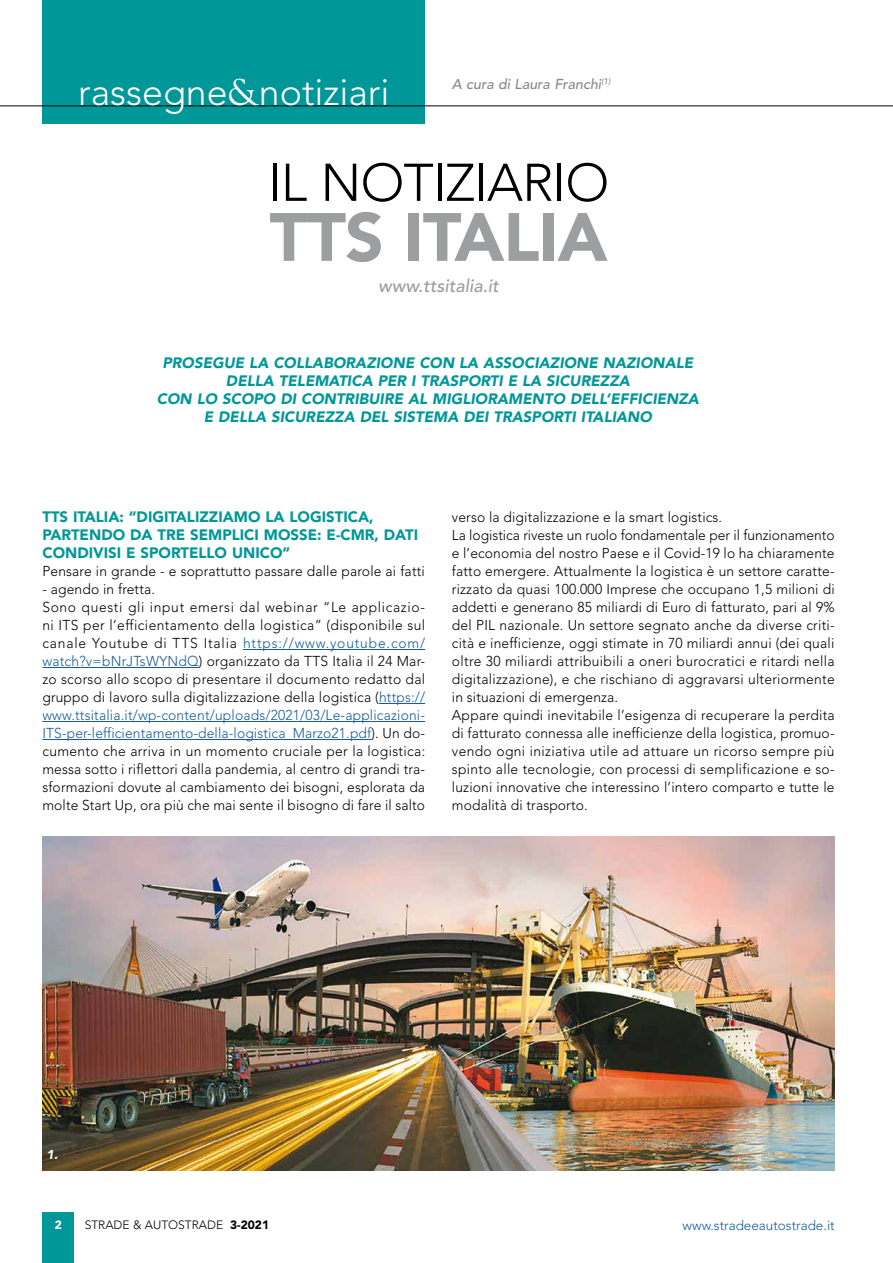
<style>
.page{position:relative;width:893px;height:1263px;background:#fff}
.page>*{position:absolute;margin:0;border:0;box-sizing:border-box;transform-origin:0 0}
.t1{font:900 67.5px "Avenir";letter-spacing:-.015em;color:#9c9e9f}
.t2{font:300 52.5px "Avenir";letter-spacing:-.015em;color:#000}
.t3{font:300 37.5px "Avenir";color:#fff}
.t4{font:italic 500 18px "Avenir";color:#9c9e9f}
.t5{font:italic 900 15px/18px "Avenir";color:#009799;text-align:center}
.t6{font:900 15px/18px "Avenir";color:#009799}
.t7{font:300 14.25px/18px "Avenir";letter-spacing:.015em;color:#000}
.t8{font:italic 500 14.25px "Avenir";color:#87888a}
.t9{font:300 13.5px "Avenir";color:#165b9a}
.t10{font:italic 900 12.75px "Avenir";color:#fff}
.t11{font:300 12px "Avenir";color:#000}
.t12{font:900 12px "Avenir";color:#fff}
.s1{font-family:"Goudy Std";font-weight:400}
.s2{color:#165b9a}
.s3{font-weight:900}
</style>
<div class="page">
<div style="left:43px;top:0;width:382px;height:124px;background:#009799"></div>
<hr style="left:0;top:106px;width:893px;height:1px;background:#000">
<div style="left:42px;top:1212px;width:32px;height:51px;background:#009799"></div>
<hr style="left:243px;top:649px;width:182px;height:1px;background:#165b9a">
<hr style="left:42px;top:667px;width:157px;height:1px;background:#165b9a">
<hr style="left:379px;top:703px;width:46px;height:1px;background:#165b9a">
<hr style="left:42px;top:721px;width:383px;height:1px;background:#165b9a">
<hr style="left:42px;top:739px;width:329px;height:1px;background:#165b9a">
<img style="left:42px;top:837px;width:793px;height:333px">
<h3 class="t3" style="left:78px;top:70px;width:313px">rassegne<span class="s1">&amp;</span>notiziari</h3>
<p class="t8" style="left:452px;top:76px;width:160px">A cura di Laura Franchi<sup>(1)</sup></p>
<h2 class="t2" style="left:268px;top:152px;width:343px">IL NOTIZIARIO</h2>
<h1 class="t1" style="left:270px;top:197px;width:339px">TTS ITALIA</h1>
<p class="t4" style="left:378px;top:276px;width:122px">www.ttsitalia.it</p>
<p class="t5" style="left:157px;top:354px;width:544px">PROSEGUE LA COLLABORAZIONE CON LA ASSOCIAZIONE NAZIONALE DELLA TELEMATICA PER I TRASPORTI E LA SICUREZZA<br>CON LO SCOPO DI CONTRIBUIRE AL MIGLIORAMENTO DELL’EFFICIENZA E DELLA SICUREZZA DEL SISTEMA DEI TRASPORTI ITALIANO</p>
<p class="t6" style="left:42px;top:508px;width:377px">TTS ITALIA: “DIGITALIZZIAMO LA LOGISTICA,<br>PARTENDO DA TRE SEMPLICI MOSSE: E-CMR, DATI<br>CONDIVISI E SPORTELLO UNICO”</p>
<p class="t7" style="left:42px;top:562px;width:384px">Pensare in grande - e soprattutto passare dalle parole ai fatti</p>
<p class="t7" style="left:42px;top:580px;width:384px">- agendo in fretta.<br>Sono questi gli input emersi dal webinar “Le applicazio&shy;ni ITS per l’efficientamento della logistica” (disponibile sul canale Youtube di TTS Italia <span class="s2">https://www.youtube.com/ watch?v=bNrJTsWYNdQ</span>) organizzato da TTS Italia il 24 Mar&shy;zo scorso allo scopo di presentare il documento redatto dal gruppo di lavoro sulla digitalizzazione della logistica (<span class="s2">https:// www.ttsitalia.it/wp-content/uploads/2021/03/Le-applicazioni-ITS-per-lefficientamento-della-logistica_Marzo21.pdf</span>). Un do&shy;cumento che arriva in un momento cruciale per la logistica: messa sotto i riflettori dalla pandemia, al centro di grandi tra&shy;sformazioni dovute al cambiamento dei bisogni, esplorata da molte Start Up, ora più che mai sente il bisogno di fare il salto</p>
<p class="t7" style="left:452px;top:508px;width:384px">verso la digitalizzazione e la smart logistics.<br>La logistica riveste un ruolo fondamentale per il funzionamento e l’economia del nostro Paese e il Covid-19 lo ha chiaramente fatto emergere. Attualmente la logistica è un settore caratte&shy;rizzato da quasi 100.000 Imprese che occupano 1,5 milioni di addetti e generano 85 miliardi di Euro di fatturato, pari al 9% del PIL nazionale. Un settore segnato anche da diverse criti&shy;cità e inefficienze, oggi stimate in 70 miliardi annui (dei quali oltre 30 miliardi attribuibili a oneri burocratici e ritardi nella digitalizzazione), e che rischiano di aggravarsi ulteriormente in situazioni di emergenza.<br>Appare quindi inevitabile l’esigenza di recuperare la perdita di fatturato connessa alle inefficienze della logistica, promuo&shy;vendo ogni iniziativa utile ad attuare un ricorso sempre più spinto alle tecnologie, con processi di semplificazione e so&shy;luzioni innovative che interessino l’intero comparto e tutte le modalità di trasporto.</p>
<p class="t10" style="left:47px;top:1147px;width:13px">1.</p>
<p class="t12" style="left:55px;top:1218px;width:9px">2</p>
<p class="t11" style="left:85px;top:1217px;width:186px">STRADE &amp; AUTOSTRADE <span class="s3">3-2021</span></p>
<p class="t9" style="left:683px;top:1217px;width:154px">www.stradeeautostrade.it</p>
</div>
